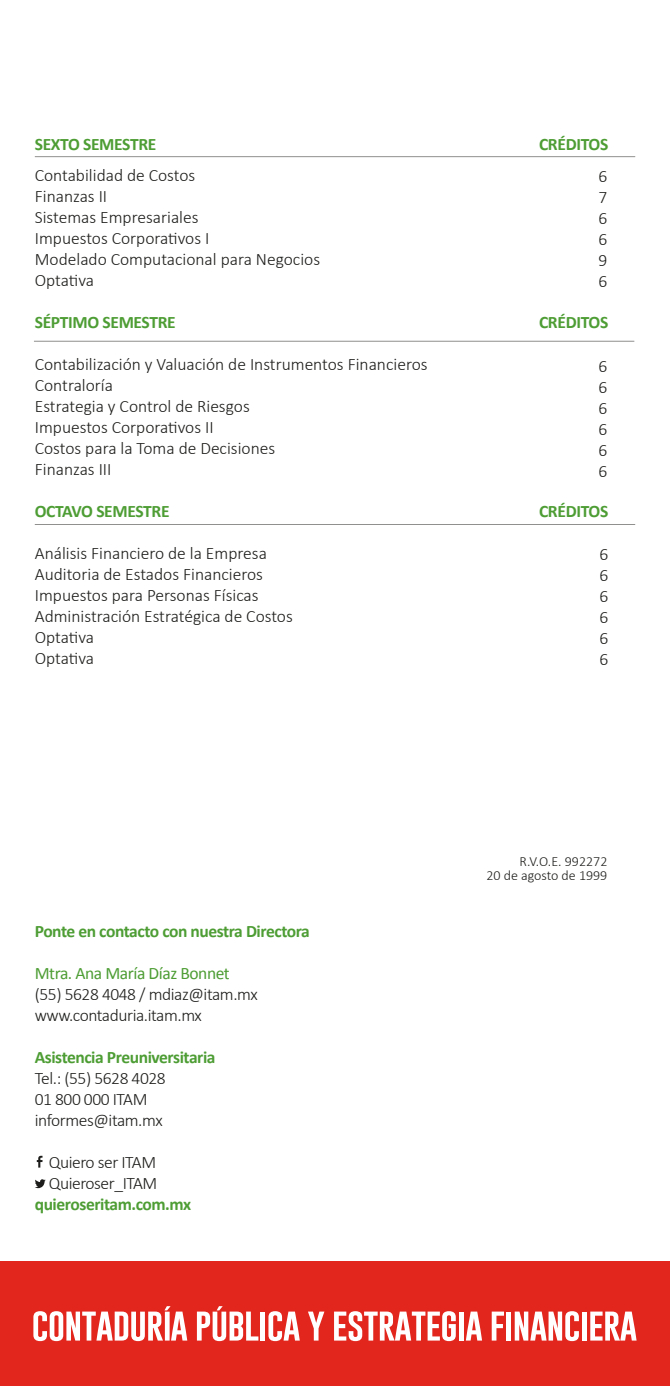
<style>
.page{position:relative;width:670px;height:1386px;background:#fff}
.page>*{position:absolute;margin:0;border:0;box-sizing:border-box;transform-origin:0 0}
.t1{font:300 17.5px/21px "Calibri";color:#1d1d1b}
.t2{font:700 17.5px "Calibri";letter-spacing:-.025em;color:#4d9d34}
.t3{font:300 17.5px/21px "Calibri";letter-spacing:-.025em;color:#1d1d1b}
.t4{font:17.5px "Calibri";letter-spacing:-.025em;color:#4d9d34}
.t5{font:300 14px/14px "Calibri";color:#1d1d1b;text-align:right}
</style>
<div class="page">
<hr style="left:35px;top:156px;width:600px;height:1px;background:#1d1d1b">
<hr style="left:34px;top:341px;width:600px;height:1px;background:#1d1d1b">
<div style="left:0;top:1262px;width:670px;height:124px;background:#e2251d"></div>
<svg style="left:35px;top:1179px;width:11px;height:9px"></svg>
<svg style="left:37px;top:1156px;width:6px;height:12px"></svg>
<hr style="left:35px;top:524px;width:600px;height:1px;background:#1d1d1b">
<svg style="left:33px;top:1306px;width:154px;height:35px"></svg>
<svg style="left:197px;top:1306px;width:61px;height:35px"></svg>
<div style="left:260px;top:1312px;width:5px;height:29px;background:#fff"></div>
<svg style="left:268px;top:1311px;width:32px;height:30px"></svg>
<svg style="left:308px;top:1312px;width:16px;height:29px"></svg>
<svg style="left:334px;top:1311px;width:122px;height:30px"></svg>
<div style="left:459px;top:1312px;width:5px;height:29px;background:#fff"></div>
<svg style="left:466px;top:1312px;width:16px;height:29px"></svg>
<svg style="left:491px;top:1312px;width:13px;height:29px"></svg>
<div style="left:506px;top:1312px;width:5px;height:29px;background:#fff"></div>
<svg style="left:514px;top:1311px;width:65px;height:30px"></svg>
<hr style="left:582px;top:1312px;width:4px;height:29px;background:#fff">
<svg style="left:590px;top:1312px;width:46px;height:29px"></svg>
<p class="t2" style="left:35px;top:133px;width:123px">SEXTO SEMESTRE</p>
<p class="t2" style="left:539px;top:133px;width:71px">CRÉDITOS</p>
<p class="t1" style="left:35px;top:165px;width:287px">Contabilidad de Costos<br>Finanzas II<br>Sistemas Empresariales<br>Impuestos Corporativos I<br>Modelado Computacional para Negocios<br>Optativa</p>
<p class="t2" style="left:35px;top:311px;width:142px">SÉPTIMO SEMESTRE</p>
<p class="t2" style="left:539px;top:311px;width:71px">CRÉDITOS</p>
<p class="t1" style="left:35px;top:354px;width:394px">Contabilización y Valuación de Instrumentos Financieros<br>Contraloría<br>Estrategia y Control de Riesgos<br>Impuestos Corporativos II<br>Costos para la Toma de Decisiones<br>Finanzas III</p>
<p class="t2" style="left:35px;top:500px;width:136px">OCTAVO SEMESTRE</p>
<p class="t2" style="left:539px;top:500px;width:71px">CRÉDITOS</p>
<p class="t1" style="left:35px;top:543px;width:259px">Análisis Financiero de la Empresa<br>Auditoria de Estados Financieros<br>Impuestos para Personas Físicas<br>Administración Estratégica de Costos<br>Optativa<br>Optativa</p>
<p class="t1" style="left:598px;top:165px;width:10px;text-align:justify">6<br>7<br>6<br>6<br>9<br>6</p>
<p class="t1" style="left:598px;top:356px;width:10px;text-align:justify">6<br>6<br>6<br>6<br>6<br>6</p>
<p class="t1" style="left:599px;top:543px;width:10px;text-align:justify">6<br>6<br>6<br>6<br>6<br>6</p>
<p class="t2" style="left:35px;top:920px;width:276px">Ponte en contacto con nuestra Directora</p>
<p class="t4" style="left:35px;top:962px;width:197px">Mtra. Ana María Díaz Bonnet</p>
<p class="t3" style="left:35px;top:983px;width:224px">(55) 5628 4048 / mdiaz@itam.mx www.contaduria.itam.mx</p>
<p class="t2" style="left:35px;top:1046px;width:182px">Asistencia Preuniversitaria</p>
<p class="t3" style="left:35px;top:1067px;width:133px">Tel.: (55) 5628 4028<br>01 800 000 ITAM informes@itam.mx</p>
<p class="t3" style="left:49px;top:1151px;width:110px">Quiero ser ITAM<br>Quieroser_ITAM</p>
<p class="t2" style="left:35px;top:1193px;width:158px">quieroseritam.com.mx</p>
<p class="t5" style="left:486px;top:854px;width:123px">R.V.O.E. 992272<br>20 de agosto de 1999</p>
</div>
